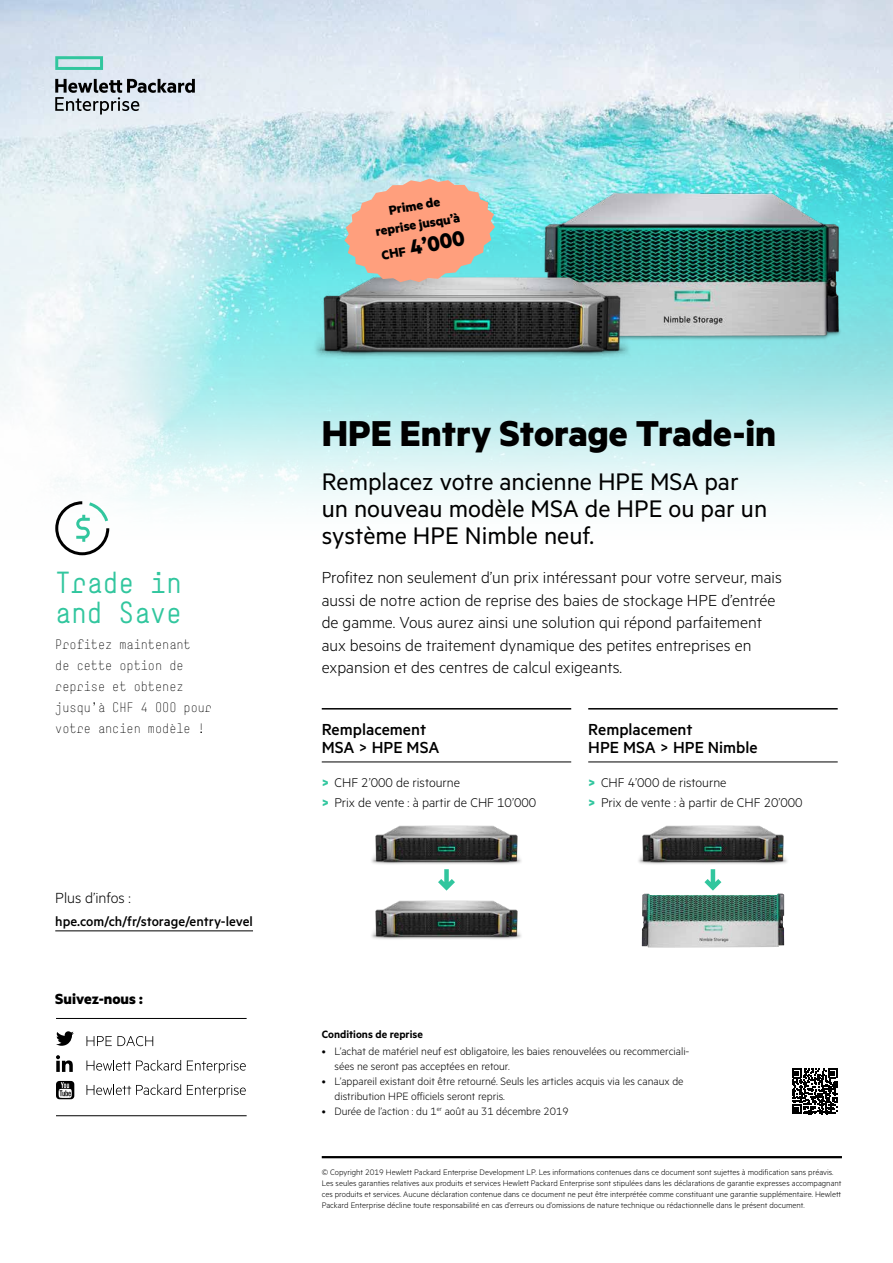
<style>
.page{position:relative;width:893px;height:1263px;background:#fff}
.page>*{position:absolute;margin:0;border:0;box-sizing:border-box;transform-origin:0 0}
.t1{font:700 40.5px "Metric HPE";color:#000}
.t2{font:30px/30px "HPE Simple";color:#31c69e}
.t3{font:27px/27px "Metric HPE";color:#000}
.t4{font:700 24px "Metric HPE";color:#000}
.t5{font:300 18px/22.5px "Metric HPE";color:#000}
.t6{font:500 18px/18px "Metric HPE";color:#000}
.t7{font:700 16.5px "Metric HPE";color:#000}
.t8{font:300 16.5px "Metric HPE";color:#000}
.t9{font:500 15px "Metric HPE";color:#000}
.t10{font:700 14.4px/19.2px "Metric HPE";color:#000;text-align:center}
.t11{font:300 14.25px/19.4px "Metric HPE";color:#000}
.t12{font:300 13.5px/21px "HPE Simple";color:#000}
.t13{font:300 12px/15px "Metric HPE";color:#000}
.t14{font:600 12px "Metric HPE";color:#000}
.t15{font:300 9px/10.8px "Metric HPE";color:#000}
.s1{font-size:14.4px}
.s2{font-weight:900;color:#31c69e}
</style>
<div class="page">
<img style="left:0;top:0;width:893px;height:532px">
<img style="left:537px;top:183px;width:312px;height:165px">
<svg style="left:55px;top:56px;width:48px;height:14px"></svg>
<svg style="left:55px;top:79px;width:140px;height:36px;background:#a8afb6"></svg>
<hr style="left:322px;top:1156px;width:520px;height:2px;background:#000">
<svg style="left:792px;top:1068px;width:45px;height:46px"></svg>
<img style="left:371px;top:825px;width:150px;height:39px">
<img style="left:371px;top:900px;width:150px;height:39px">
<svg style="left:438px;top:869px;width:17px;height:22px"></svg>
<img style="left:642px;top:893px;width:142px;height:54px">
<img style="left:638px;top:825px;width:149px;height:39px">
<svg style="left:704px;top:869px;width:17px;height:22px"></svg>
<img style="left:308px;top:258px;width:328px;height:120px">
<svg style="left:344px;top:179px;width:151px;height:103px;background:#e3b098"></svg>
<svg style="left:55px;top:501px;width:54px;height:54px"></svg>
<hr style="left:322px;top:708px;width:249px;height:1px;background:#000">
<hr style="left:322px;top:761px;width:249px;height:1px;background:#000">
<hr style="left:588px;top:708px;width:250px;height:1px;background:#000">
<hr style="left:588px;top:761px;width:250px;height:1px;background:#000">
<hr style="left:56px;top:1018px;width:191px;height:1px;background:#000">
<hr style="left:56px;top:1115px;width:191px;height:1px;background:#000">
<svg style="left:56px;top:1055px;width:17px;height:17px"></svg>
<svg style="left:56px;top:1031px;width:18px;height:15px"></svg>
<svg style="left:87px;top:1036px;width:66px;height:10px"></svg>
<svg style="left:87px;top:1060px;width:94px;height:10px"></svg>
<svg style="left:187px;top:1060px;width:59px;height:13px"></svg>
<svg style="left:87px;top:1084px;width:94px;height:11px"></svg>
<svg style="left:187px;top:1085px;width:59px;height:13px"></svg>
<svg style="left:56px;top:1081px;width:18px;height:18px"></svg>
<hr style="left:55px;top:930px;width:198px;height:1px;background:#000">
<h2 class="t2" style="left:55px;top:568px;width:128px">Trade in and Save</h2>
<h3 class="t12" style="left:55px;top:633px;width:158px">Profitez maintenant<br>de cette option de reprise et obtenez jusqu’à CHF 4 000 pour votre ancien modèle !</h3>
<h3 class="t8" style="left:55px;top:888px;width:77px">Plus d’infos :</h3>
<h3 class="t9" style="left:55px;top:913px;width:199px">hpe.com/ch/fr/storage/entry-level</h3>
<h3 class="t7" style="left:55px;top:989px;width:89px">Suivez-nous :</h3>
<h3 class="t10" style="left:371px;top:203px;width:87px;rotate:-10deg">Prime de reprise jusqu’à</h3>
<h3 class="t4" style="left:379px;top:238px;width:86px;rotate:-10deg"><span class="s1">CHF</span> 4’000</h3>
<h1 class="t1" style="left:322px;top:408px;width:456px">HPE Entry Storage Trade-in</h1>
<h3 class="t3" style="left:322px;top:467px;width:447px">Remplacez votre ancienne HPE MSA par un nouveau modèle MSA de HPE ou par un système HPE Nimble neuf.</h3>
<p class="t5" style="left:322px;top:565px;width:462px">Profitez non seulement d’un prix intéressant pour votre serveur, mais aussi de notre action de reprise des baies de stockage HPE d’entrée de gamme. Vous aurez ainsi une solution qui répond parfaitement aux besoins de traitement dynamique des petites entreprises en expansion et des centres de calcul exigeants.</p>
<h3 class="t6" style="left:322px;top:720px;width:119px">Remplacement<br>MSA &gt; HPE MSA</h3>
<h3 class="t11" style="left:322px;top:772px;width:216px"><span class="s2">&gt;</span> CHF 2’000 de ristourne<br><span class="s2">&gt;</span> Prix de vente : à partir de CHF 10’000</h3>
<h3 class="t6" style="left:588px;top:720px;width:171px">Remplacement<br>HPE MSA &gt; HPE Nimble</h3>
<h3 class="t11" style="left:588px;top:772px;width:216px"><span class="s2">&gt;</span> CHF 4’000 de ristourne<br><span class="s2">&gt;</span> Prix de vente : à partir de CHF 20’000</h3>
<h3 class="t14" style="left:322px;top:1027px;width:103px">Conditions de reprise</h3>
<h3 class="t13" style="left:334px;top:1043px;width:356px;text-indent:-13px">• L’achat de matériel neuf est obligatoire, les baies renouvelées ou recommerciali&shy;sées ne seront pas acceptées en retour.</h3>
<h3 class="t13" style="left:334px;top:1073px;width:351px;text-indent:-13px">• L’appareil existant doit être retourné. Seuls les articles acquis via les canaux de distribution HPE officiels seront repris.</h3>
<h3 class="t13" style="left:322px;top:1103px;width:248px">• Durée de l’action : du 1<sup>er</sup> août au 31 décembre 2019</h3>
<p class="t15" style="left:322px;top:1167px;width:521px">© Copyright 2019 Hewlett Packard Enterprise Development LP. Les informations contenues dans ce document sont sujettes à modification sans préavis.<br>Les seules garanties relatives aux produits et services Hewlett Packard Enterprise sont stipulées dans les déclarations de garantie expresses accompagnant ces produits et services. Aucune déclaration contenue dans ce document ne peut être interprétée comme constituant une garantie supplémentaire. Hewlett Packard Enterprise décline toute responsabilité en cas d’erreurs ou d’omissions de nature technique ou rédactionnelle dans le présent document.</p>
</div>
